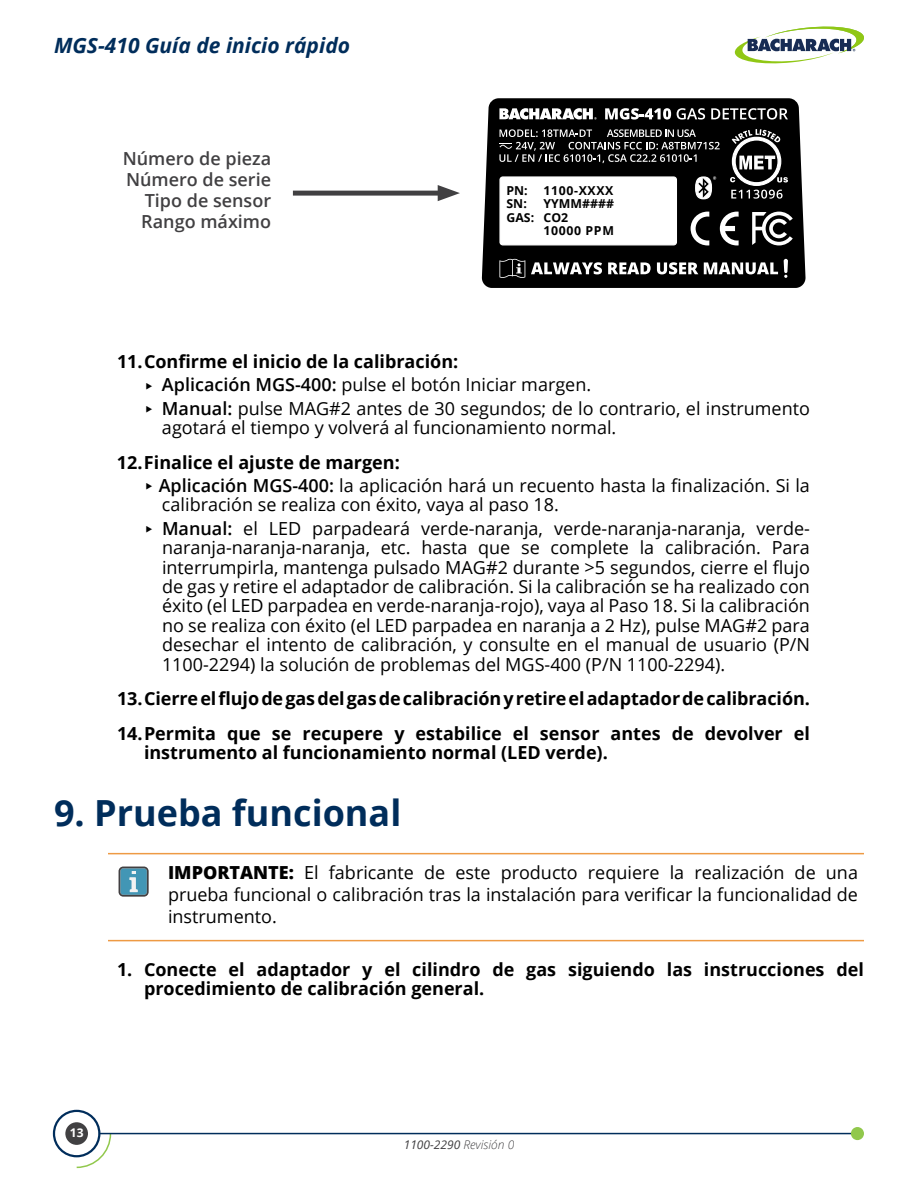
<style>
.page{position:relative;width:918px;height:1188px;background:#fff}
.page>*{position:absolute;margin:0;border:0;box-sizing:border-box;transform-origin:0 0}
.t1{font:700 36px "Open Sans";color:#002d5b}
.t2{font:italic 700 21px "Open Sans";color:#002d5b}
.t3{font:18px/19.5px "Open Sans";color:#000101}
.t4{font:700 18px/34.5px "Open Sans";color:#000}
.t5{font:18px/21.6px "Open Sans";color:#000;text-align:justify}
.t6{font:600 18px/21px "Open Sans";color:#414042;text-align:right}
.t7{font:700 12.3px "Open Sans";letter-spacing:.05em;color:#000}
.t8{font:700 12.3px/13.4px "Open Sans";color:#000}
.t9{font:italic 12px "Open Sans";color:#414042}
.t10{font:700 12px "Open Sans";color:#fff}
.s1{font-weight:700;color:#000}
.s2{font-weight:600}
.s3{font-weight:800}
.s4{font-weight:300}
</style>
<div class="page">
<svg style="left:75px;top:1132px;width:37px;height:37px"></svg>
<hr style="left:99px;top:1133px;width:758px;height:1px;background:#002d5b">
<div style="left:851px;top:1127px;width:13px;height:13px;background:#91c84c;border-radius:50%"></div>
<div style="left:53px;top:1110px;width:47px;height:47px;border:2px solid #002d5b;border-radius:50%"></div>
<div style="left:65px;top:1122px;width:23px;height:23px;background:#414042;border-radius:50%"></div>
<svg style="left:734px;top:26px;width:130px;height:38px"></svg>
<div style="left:293px;top:191px;width:154px;height:5px;background:#414042"></div>
<svg style="left:438px;top:185px;width:22px;height:16px"></svg>
<hr style="left:108px;top:853px;width:756px;height:1px;background:#ee9a44">
<hr style="left:108px;top:940px;width:756px;height:1px;background:#ee9a44">
<svg style="left:119px;top:867px;width:30px;height:30px"></svg>
<svg style="left:482px;top:98px;width:324px;height:190px;background:#0f0f0f"></svg>
<svg style="left:499px;top:108px;width:98px;height:12px"></svg>
<svg style="left:605px;top:108px;width:66px;height:12px"></svg>
<svg style="left:677px;top:108px;width:28px;height:12px"></svg>
<svg style="left:711px;top:108px;width:77px;height:12px"></svg>
<svg style="left:695px;top:176px;width:21px;height:23px"></svg>
<svg style="left:730px;top:129px;width:58px;height:70px"></svg>
<svg style="left:499px;top:176px;width:178px;height:69px"></svg>
<svg style="left:691px;top:212px;width:18px;height:33px"></svg>
<svg style="left:720px;top:212px;width:19px;height:33px"></svg>
<svg style="left:752px;top:212px;width:41px;height:33px"></svg>
<svg style="left:784px;top:259px;width:4px;height:19px"></svg>
<svg style="left:531px;top:262px;width:71px;height:12px"></svg>
<svg style="left:608px;top:262px;width:43px;height:12px"></svg>
<svg style="left:657px;top:262px;width:41px;height:12px"></svg>
<svg style="left:704px;top:262px;width:74px;height:12px"></svg>
<svg style="left:499px;top:259px;width:26px;height:19px"></svg>
<svg style="left:499px;top:129px;width:221px;height:34px;background:#333"></svg>
<p class="t2" style="left:54px;top:31px;width:298px">MGS-410 Guía de inicio rápido</p>
<p class="t6" style="left:123px;top:147px;width:150px">Número de pieza<br>Número de serie<br>Tipo de sensor<br>Rango máximo</p>
<p class="t7" style="left:507px;top:182px;width:23px">PN:</p>
<p class="t7" style="left:544px;top:182px;width:71px">1100-XXXX</p>
<p class="t7" style="left:507px;top:195px;width:22px">SN:</p>
<p class="t8" style="left:507px;top:197px;width:109px;text-indent:37px">YYMM####<br>GAS: CO2</p>
<p class="t7" style="left:544px;top:222px;width:72px">10000 PPM</p>
<p class="t3" style="left:162px;top:349px;width:650px;line-height:23.2px;text-indent:-45px"><span class="s1">11.Confirme el inicio de la calibración:<br></span><span class="s2">Aplicación MGS-400:</span> pulse el botón Iniciar margen.<br><span class="s2">Manual:</span> pulse MAG#2 antes de 30 segundos; de lo contrario, el instrumento</p>
<p class="t3" style="left:162px;top:417px;width:456px">agotará el tiempo y volverá al funcionamiento normal.</p>
<p class="t3" style="left:159px;top:450px;width:653px;line-height:23.2px;text-indent:-42px"><span class="s1">12.Finalice el ajuste de margen:<br></span><span class="s2">Aplicación MGS-400:</span> la aplicación hará un recuento hasta la finalización. Si la</p>
<p class="t3" style="left:162px;top:493px;width:650px;line-height:23.2px">calibración se realiza con éxito, vaya al paso 18.<br><span class="s2">Manual:</span> el LED parpadeará verde-naranja, verde-naranja-naranja, verde-</p>
<p class="t3" style="left:162px;top:537px;width:650px;text-align:justify">naranja-naranja-naranja, etc. hasta que se complete la calibración. Para interrumpirla, mantenga pulsado MAG#2 durante &gt;5 segundos, cierre el flujo de gas y retire el adaptador de calibración. Si la calibración se ha realizado con éxito (el LED parpadea en verde-naranja-rojo), vaya al Paso 18. Si la calibración no se realiza con éxito (el LED parpadea en naranja a 2 Hz), pulse MAG#2 para desechar el intento de calibración, y consulte en el manual de usuario (P/N 1100-2294) la solución de problemas del MGS-400 (P/N 1100-2294).</p>
<p class="t4" style="left:117px;top:681px;width:694px">13.Cierre el flujo de gas del gas de calibración y retire el adaptador de calibración.<br>14.Permita que se recupere y estabilice el sensor antes de devolver el</p>
<p class="t4" style="left:144px;top:735px;width:465px">instrumento al funcionamiento normal (LED verde).</p>
<h1 class="t1" style="left:54px;top:787px;width:349px">9. Prueba funcional</h1>
<p class="t5" style="left:168px;top:862px;width:692px"><span class="s3">IMPORTANTE:</span> El fabricante de este producto requiere la realización de una prueba funcional o calibración tras la instalación para verificar la funcionalidad de instrumento.</p>
<p class="t4" style="left:144px;top:959px;width:721px;line-height:19.5px;text-indent:-27px">1. Conecte el adaptador y el cilindro de gas siguiendo las instrucciones del procedimiento de calibración general.</p>
<p class="t10" style="left:70px;top:1125px;width:15px">13</p>
<p class="t9" style="left:404px;top:1136px;width:112px">1100-2290 <span class="s4">Revisión 0</span></p>
</div>
